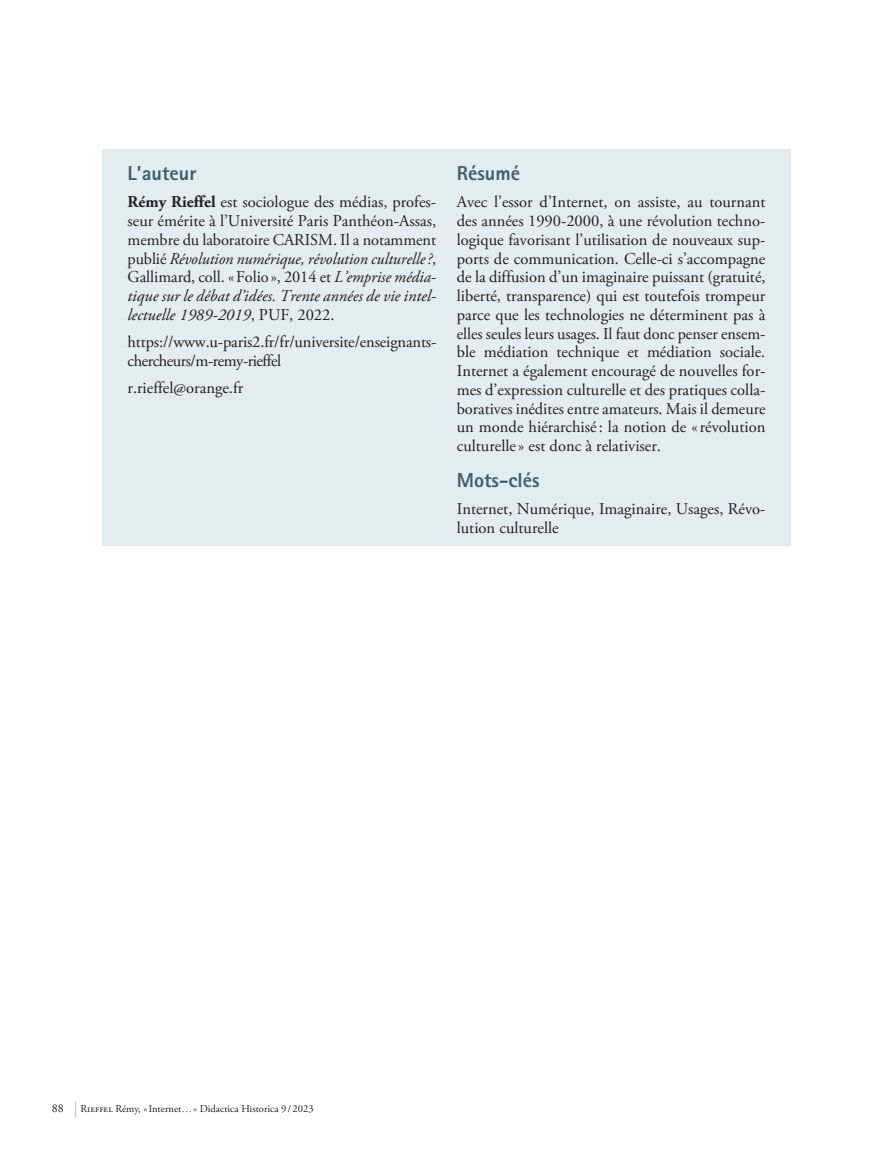
<style>
.page{position:relative;width:893px;height:1149px;background:#fff}
.page>*{position:absolute;margin:0;border:0;box-sizing:border-box;transform-origin:0 0}
.t1{font:800 20.25px "Rotis Sans Serif";color:#3f5f6e}
.t2{font:16.5px/18.8px "Adobe Garamond Pro";color:#231f20;text-align:justify}
.t3{font:10.5px "Adobe Garamond Pro";color:#231f20}
.s1{font-weight:700}
.s2{font-style:italic}
.s3{font-size:12px}
.s4{font-size:16.5px;color:#bcbdc0}
</style>
<div class="page">
<div style="left:102px;top:149px;width:689px;height:396px;background:#e2ecf1"></div>
<p class="t1" style="left:128px;top:160px;width:71px">L’auteur</p>
<p class="t2" style="left:128px;top:193px;width:310px"><span class="s1">Rémy Rieffel</span> est sociologue des médias, profes&shy;seur émérite à l’Université Paris Panthéon-Assas, membre du laboratoire CARISM. Il a notamment publié <span class="s2">Révolution numérique, révolution culturelle?</span>, Gallimard, coll. «Folio», 2014 et <span class="s2">L’emprise média&shy;tique sur le débat d’idées. Trente années de vie intel&shy;lectuelle 1989-2019</span>, PUF, 2022.</p>
<p class="t2" style="left:128px;top:333px;width:310px">https://www.u-paris2.fr/fr/universite/enseignants&shy;chercheurs/m-remy-rieffel</p>
<p class="t2" style="left:128px;top:379px;width:117px">r.rieffel@orange.fr</p>
<p class="t1" style="left:457px;top:160px;width:65px">Résumé</p>
<p class="t2" style="left:457px;top:193px;width:310px">Avec l’essor d’Internet, on assiste, au tournant des années 1990-2000, à une révolution techno&shy;logique favorisant l’utilisation de nouveaux sup&shy;ports de communication. Celle-ci s’accompagne de la diffusion d’un imaginaire puissant (gratuité, liberté, transparence) qui est toutefois trompeur parce que les technologies ne déterminent pas à elles seules leurs usages. Il faut donc penser ensem&shy;ble médiation technique et médiation sociale.<br>Internet a également encouragé de nouvelles for&shy;mes d’expression culturelle et des pratiques colla&shy;boratives inédites entre amateurs. Mais il demeure un monde hiérarchisé: la notion de «révolution culturelle» est donc à relativiser.</p>
<p class="t1" style="left:457px;top:467px;width:84px">Mots-clés</p>
<p class="t2" style="left:457px;top:500px;width:309px">Internet, Numérique, Imaginaire, Usages, Révo&shy;lution culturelle</p>
<p class="t3" style="left:52px;top:1101px;width:263px"><span class="s3">88</span> <span class="s4">|</span> Rieffel Rémy, «Internet…» Didactica Historica 9 / 2023</p>
</div>
